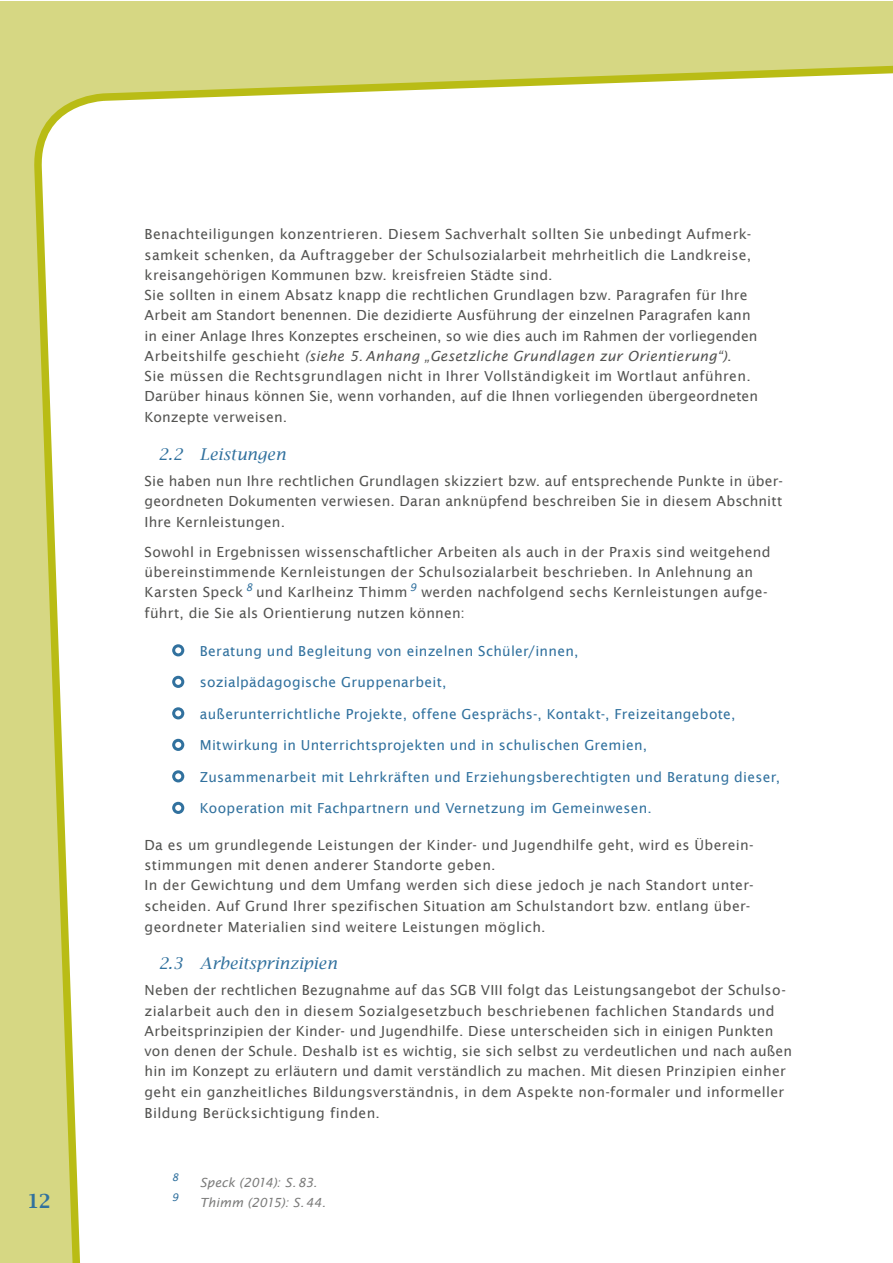
<style>
.page{position:relative;width:893px;height:1263px;background:#fff}
.page>*{position:absolute;margin:0;border:0;box-sizing:border-box;transform-origin:0 0}
.t1{font:72px "Lucida Sans";color:#31719e}
.t2{font:600 19.5px "Lucida Bright";color:#31719e}
.t3{font:italic 16.2px "Lucida Bright";letter-spacing:.01em;color:#31719e}
.t4{font:13.95px/20.4px "Lucida Sans";letter-spacing:.02em;color:#545452}
.t5{font:13.8px "Lucida Sans";letter-spacing:.025em;color:#31719e}
.t6{font:italic 12.6px "Lucida Sans";letter-spacing:-.005em;color:#7c7c7b}
.t7{font:italic 10.5px "Lucida Sans";color:#31719e}
.s1{font-style:italic}
</style>
<div class="page">
<div style="left:0;top:1px;width:892px;height:1262px;background:#d6d783"></div>
<div style="left:36px;top:65px;width:856px;height:1198px;background:#fff"></div>
<h2 class="t2" style="left:27px;top:1189px;width:25px">12</h2>
<p class="t4" style="left:145px;top:224px;width:615px">Benachteiligungen konzentrieren. Diesem Sachverhalt sollten Sie unbedingt Aufmerk&shy;samkeit schenken, da Auftraggeber der Schulsozialarbeit mehrheitlich die Landkreise, kreisangehörigen Kommunen bzw. kreisfreien Städte sind.<br>Sie sollten in einem Absatz knapp die rechtlichen Grundlagen bzw. Paragrafen für Ihre Arbeit am Standort benennen. Die dezidierte Ausführung der einzelnen Paragrafen kann in einer Anlage Ihres Konzeptes erscheinen, so wie dies auch im Rahmen der vorliegenden Arbeitshilfe geschieht <span class="s1">(siehe 5. Anhang „Gesetzliche Grundlagen zur Orientierung“)</span>.<br>Sie müssen die Rechtsgrundlagen nicht in Ihrer Vollständigkeit im Wortlaut anführen.<br>Darüber hinaus können Sie, wenn vorhanden, auf die Ihnen vorliegenden übergeordneten Konzepte verweisen.</p>
<p class="t3" style="left:158px;top:444px;width:129px">2.2 Leistungen</p>
<p class="t4" style="left:145px;top:470px;width:640px;text-align:justify">Sie haben nun Ihre rechtlichen Grundlagen skizziert bzw. auf entsprechende Punkte in über&shy;geordneten Dokumenten verwiesen. Daran anknüpfend beschreiben Sie in diesem Abschnitt Ihre Kernleistungen.</p>
<p class="t4" style="left:145px;top:541px;width:627px">Sowohl in Ergebnissen wissenschaftlicher Arbeiten als auch in der Praxis sind weitgehend übereinstimmende Kernleistungen der Schulsozialarbeit beschrieben. In Anlehnung an Karsten Speck <sup>8</sup> und Karlheinz Thimm <sup>9</sup> werden nachfolgend sechs Kernleistungen aufge&shy;führt, die Sie als Orientierung nutzen können:</p>
<h1 class="t1" style="left:168px;top:628px;width:21px">°</h1>
<p class="t5" style="left:200px;top:642px;width:380px">Beratung und Begleitung von einzelnen Schüler/innen,</p>
<h1 class="t1" style="left:168px;top:659px;width:21px">°</h1>
<p class="t5" style="left:200px;top:674px;width:248px">sozialpädagogische Gruppenarbeit,</p>
<h1 class="t1" style="left:168px;top:691px;width:21px">°</h1>
<p class="t5" style="left:200px;top:705px;width:537px">außerunterrichtliche Projekte, offene Gesprächs-, Kontakt-, Freizeitangebote,</p>
<h1 class="t1" style="left:168px;top:722px;width:21px">°</h1>
<p class="t5" style="left:200px;top:737px;width:449px">Mitwirkung in Unterrichtsprojekten und in schulischen Gremien,</p>
<h1 class="t1" style="left:168px;top:754px;width:21px">°</h1>
<p class="t5" style="left:200px;top:768px;width:582px">Zusammenarbeit mit Lehrkräften und Erziehungsberechtigten und Beratung dieser,</p>
<h1 class="t1" style="left:168px;top:785px;width:21px">°</h1>
<p class="t5" style="left:200px;top:800px;width:454px">Kooperation mit Fachpartnern und Vernetzung im Gemeinwesen.</p>
<p class="t4" style="left:145px;top:834px;width:611px">Da es um grundlegende Leistungen der Kinder- und Jugendhilfe geht, wird es Überein&shy;stimmungen mit denen anderer Standorte geben.<br>In der Gewichtung und dem Umfang werden sich diese jedoch je nach Standort unter&shy;scheiden. Auf Grund Ihrer spezifischen Situation am Schulstandort bzw. entlang über&shy;geordneter Materialien sind weitere Leistungen möglich.</p>
<p class="t3" style="left:158px;top:953px;width:180px">2.3 Arbeitsprinzipien</p>
<p class="t4" style="left:145px;top:980px;width:649px">Neben der rechtlichen Bezugnahme auf das SGB VIII folgt das Leistungsangebot der Schulso&shy;zialarbeit auch den in diesem Sozialgesetzbuch beschriebenen fachlichen Standards und Arbeitsprinzipien der Kinder- und Jugendhilfe. Diese unterscheiden sich in einigen Punkten von denen der Schule. Deshalb ist es wichtig, sie sich selbst zu verdeutlichen und nach außen hin im Konzept zu erläutern und damit verständlich zu machen. Mit diesen Prinzipien einher geht ein ganzheitliches Bildungsverständnis, in dem Aspekte non-formaler und informeller Bildung Berücksichtigung finden.</p>
<p class="t7" style="left:172px;top:1171px;width:8px">8</p>
<p class="t7" style="left:172px;top:1191px;width:8px">9</p>
<p class="t6" style="left:200px;top:1175px;width:119px">Speck (2014): S. 83.</p>
<p class="t6" style="left:200px;top:1195px;width:128px">Thimm (2015): S.44.</p>
</div>
